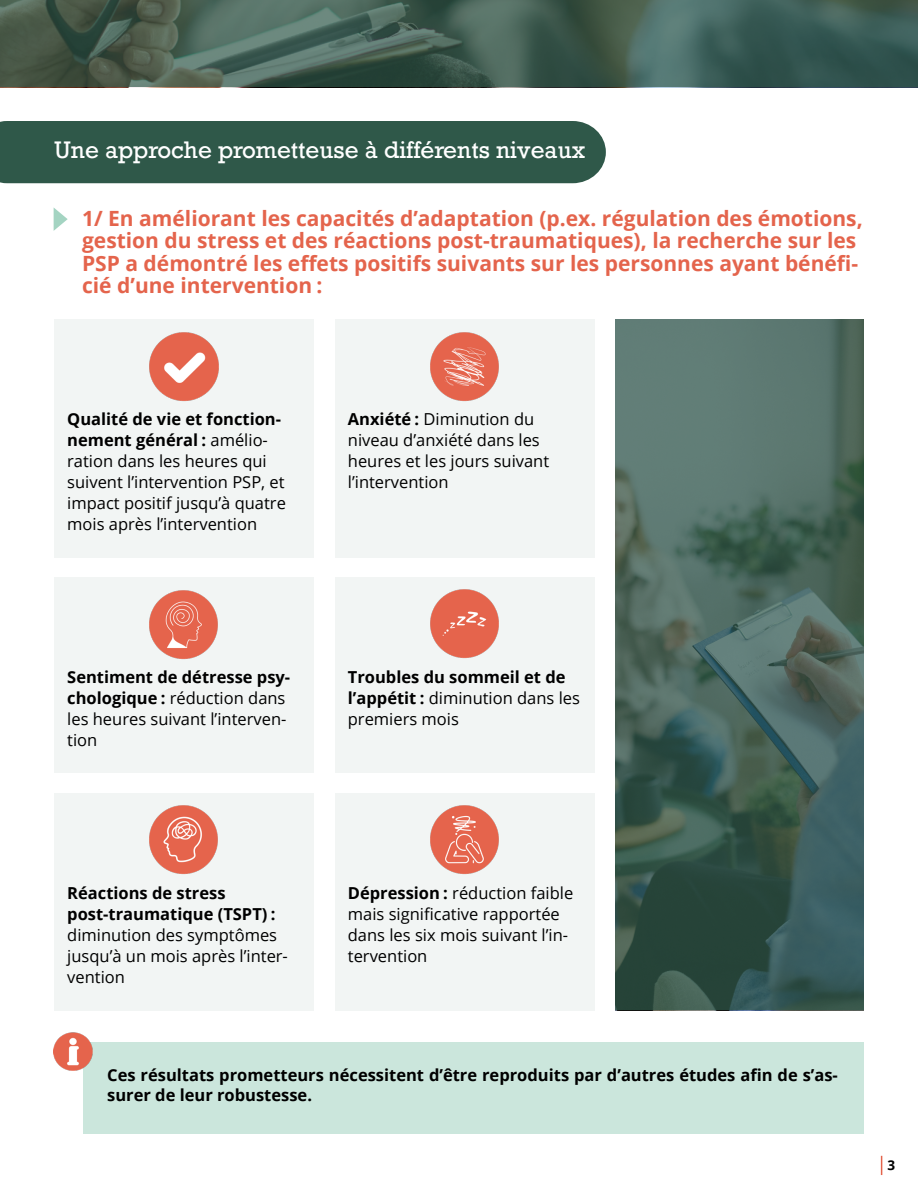
<style>
.page{position:relative;width:918px;height:1188px;background:#fff}
.page>*{position:absolute;margin:0;border:0;box-sizing:border-box;transform-origin:0 0}
.t1{font:22.5px "Rockwell";color:#fff}
.t2{font:700 21px/22.5px "Open Sans";color:#e4644c}
.t3{font:16.5px/21px "Open Sans";color:#000}
.t4{font:700 16.5px/21px "Open Sans";color:#000}
.t5{font:700 13.5px "Open Sans";color:#000}
.s1{font-weight:700}
.s2{font-weight:400}
</style>
<div class="page">
<svg style="left:881px;top:1156px;width:1px;height:19px"></svg>
<div style="left:83px;top:1043px;width:781px;height:91px;background:#cbe6dc"></div>
<img style="left:54px;top:1032px;width:38px;height:39px">
<div style="left:0;top:121px;width:606px;height:62px;background:#2f5849"></div>
<svg style="left:616px;top:319px;width:248px;height:691px;background:#48645c"></svg>
<svg style="left:0;top:0;width:918px;height:87px;background:#435e53"></svg>
<svg style="left:54px;top:208px;width:14px;height:23px"></svg>
<div style="left:54px;top:319px;width:260px;height:239px;background:#f2f5f4"></div>
<img style="left:149px;top:332px;width:70px;height:69px">
<div style="left:335px;top:319px;width:259px;height:239px;background:#f2f5f4"></div>
<img style="left:430px;top:332px;width:69px;height:69px">
<div style="left:54px;top:577px;width:260px;height:196px;background:#f2f5f4"></div>
<img style="left:149px;top:590px;width:69px;height:69px">
<div style="left:335px;top:577px;width:259px;height:196px;background:#f2f5f4"></div>
<img style="left:430px;top:589px;width:69px;height:69px">
<div style="left:54px;top:793px;width:260px;height:217px;background:#f2f5f4"></div>
<img style="left:149px;top:805px;width:69px;height:69px">
<div style="left:335px;top:793px;width:259px;height:217px;background:#f2f5f4"></div>
<img style="left:430px;top:805px;width:69px;height:69px">
<h1 class="t1" style="left:54px;top:136px;width:533px">Une approche prometteuse à différents niveaux</h1>
<p class="t2" style="left:82px;top:206px;width:782px">1/ En améliorant les capacités d’adaptation (p.ex. régulation des émotions, gestion du stress et des réactions post-traumatiques), la recherche sur les PSP a démontré les effets positifs suivants sur les personnes ayant bénéfi&shy;cié d’une intervention :</p>
<p class="t3" style="left:67px;top:408px;width:220px"><span class="s1">Qualité de vie et fonction&shy;nement général :</span> amélio&shy;ration dans les heures qui suivent l’intervention PSP, et impact positif jusqu’à quatre mois après l’intervention</p>
<p class="t3" style="left:348px;top:408px;width:203px"><span class="s1">Anxiété :</span> Diminution du niveau d’anxiété dans les heures et les jours suivant l’intervention</p>
<p class="t3" style="left:67px;top:666px;width:224px"><span class="s1">Sentiment de détresse psy&shy;chologique :</span> réduction dans les heures suivant l’interven&shy;tion</p>
<p class="t4" style="left:348px;top:666px;width:234px">Troubles du sommeil et de l’appétit : <span class="s2">diminution dans les premiers mois</span></p>
<p class="t4" style="left:67px;top:882px;width:210px">Réactions de stress post-traumatique (TSPT) :</p>
<p class="t3" style="left:67px;top:924px;width:222px">diminution des symptômes jusqu’à un mois après l’inter&shy;vention</p>
<p class="t3" style="left:348px;top:882px;width:227px"><span class="s1">Dépression :</span> réduction faible mais significative rapportée dans les six mois suivant l’in&shy;tervention</p>
<p class="t4" style="left:107px;top:1065px;width:732px;line-height:19.5px">Ces résultats prometteurs nécessitent d’être reproduits par d’autres études afin de s’as&shy;surer de leur robustesse.</p>
<p class="t5" style="left:887px;top:1155px;width:9px">3</p>
</div>
